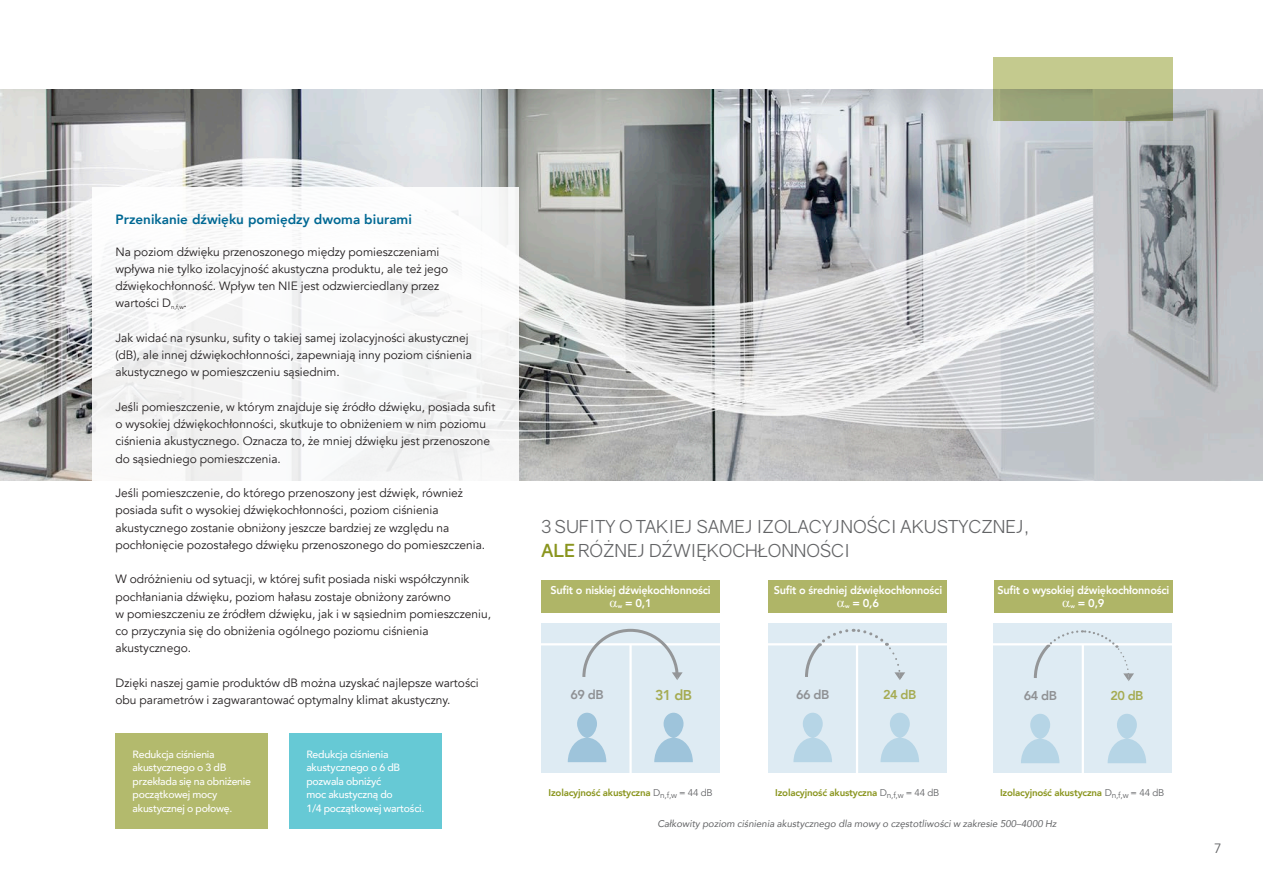
<style>
.page{position:relative;width:1263px;height:893px;background:#fff}
.page>*{position:absolute;margin:0;border:0;box-sizing:border-box;transform-origin:0 0}
.t1{font:18px/24px "Gravity";letter-spacing:-.01em;color:#636466}
.t2{font:800 14.25px "Avenir";color:#a5ab52}
.t3{font:800 13.5px "Avenir";color:#006893}
.t4{font:13.5px "Avenir";color:#636466}
.t5{font:800 12.75px "Avenir";letter-spacing:-.04em;color:#8f9194}
.t6{font:800 12.75px "Avenir";letter-spacing:-.04em;color:#a5ab52}
.t7{font:12px/17.2px "Avenir";color:#231f20}
.t8{font:800 11.25px/13.5px "Avenir";letter-spacing:-.02em;color:#fff}
.t9{font:500 10.5px/13.5px "Avenir";letter-spacing:-.02em;color:#fff}
.t10{font:800 9.75px "Avenir";letter-spacing:-.02em;color:#8a951e}
.t11{font:italic 9.75px "Avenir";color:#636466}
.s1{font-weight:700;color:#8a951e}
.s2{font-weight:400;color:#636466}
</style>
<div class="page">
<img style="left:0;top:89px;width:1263px;height:392px">
<svg style="left:993px;top:57px;width:180px;height:64px;background:#adb480"></svg>
<div style="left:768px;top:623px;width:178px;height:149px;background:#deebf3"></div>
<hr style="left:856px;top:644px;width:2px;height:129px;background:#fff">
<hr style="left:766px;top:643px;width:181px;height:2px;background:#fff">
<svg style="left:880px;top:713px;width:39px;height:49px"></svg>
<svg style="left:793px;top:713px;width:39px;height:49px"></svg>
<svg style="left:803px;top:628px;width:102px;height:52px"></svg>
<div style="left:993px;top:623px;width:179px;height:149px;background:#deebf3"></div>
<hr style="left:1082px;top:644px;width:2px;height:129px;background:#fff">
<hr style="left:991px;top:643px;width:182px;height:2px;background:#fff">
<svg style="left:1107px;top:714px;width:39px;height:49px"></svg>
<svg style="left:1021px;top:714px;width:38px;height:49px"></svg>
<svg style="left:1032px;top:630px;width:102px;height:51px"></svg>
<div style="left:541px;top:623px;width:179px;height:149px;background:#deebf3"></div>
<hr style="left:629px;top:644px;width:3px;height:129px;background:#fff">
<hr style="left:539px;top:643px;width:182px;height:2px;background:#fff">
<svg style="left:581px;top:628px;width:102px;height:52px"></svg>
<div style="left:92px;top:187px;width:427px;height:541px;background:#fff"></div>
<div style="left:541px;top:580px;width:179px;height:32px;background:#afb567"></div>
<div style="left:769px;top:580px;width:178px;height:32px;background:#afb567"></div>
<div style="left:994px;top:580px;width:179px;height:32px;background:#afb567"></div>
<div style="left:116px;top:733px;width:152px;height:96px;background:#b3ba6d"></div>
<div style="left:289px;top:733px;width:152px;height:96px;background:#66c9d5"></div>
<p class="t3" style="left:116px;top:209px;width:298px">Przenikanie dźwięku pomiędzy dwoma biurami</p>
<p class="t7" style="left:116px;top:243px;width:334px">Na poziom dźwięku przenoszonego między pomieszczeniami wpływa nie tylko izolacyjność akustyczna produktu, ale też jego dźwiękochłonność. Wpływ ten NIE jest odzwierciedlany przez wartości D<sub>n,f,w</sub>.</p>
<p class="t7" style="left:116px;top:329px;width:358px">Jak widać na rysunku, sufity o takiej samej izolacyjności akustycznej (dB), ale innej dźwiękochłonności, zapewniają inny poziom ciśnienia akustycznego w pomieszczeniu sąsiednim.</p>
<p class="t7" style="left:116px;top:398px;width:381px">Jeśli pomieszczenie, w którym znajduje się źródło dźwięku, posiada sufit o wysokiej dźwiękochłonności, skutkuje to obniżeniem w nim poziomu ciśnienia akustycznego. Oznacza to, że mniej dźwięku jest przenoszone do sąsiedniego pomieszczenia.</p>
<p class="t7" style="left:116px;top:485px;width:371px">Jeśli pomieszczenie, do którego przenoszony jest dźwięk, również posiada sufit o wysokiej dźwiękochłonności, poziom ciśnienia akustycznego zostanie obniżony jeszcze bardziej ze względu na pochłonięcie pozostałego dźwięku przenoszonego do pomieszczenia.</p>
<p class="t7" style="left:116px;top:571px;width:377px">W odróżnieniu od sytuacji, w której sufit posiada niski współczynnik pochłaniania dźwięku, poziom hałasu zostaje obniżony zarówno<br>w pomieszczeniu ze źródłem dźwięku, jak i w sąsiednim pomieszczeniu, co przyczynia się do obniżenia ogólnego poziomu ciśnienia akustycznego.</p>
<p class="t7" style="left:116px;top:674px;width:365px">Dzięki naszej gamie produktów dB można uzyskać najlepsze wartości obu parametrów i zagwarantować optymalny klimat akustyczny.</p>
<p class="t9" style="left:133px;top:747px;width:120px">Redukcja ciśnienia akustycznego o 3 dB przekłada się na obniżenie początkowej mocy akustycznej o połowę.</p>
<p class="t9" style="left:306px;top:747px;width:119px">Redukcja ciśnienia akustycznego o 6 dB pozwala obniżyć<br>moc akustyczną do<br>1/4 początkowej wartości.</p>
<h1 class="t1" style="left:541px;top:514px;width:490px">3 SUFITY O TAKIEJ SAMEJ IZOLACYJNOŚCI AKUSTYCZNEJ,<br><span class="s1">ALE</span> RÓŻNEJ DŹWIĘKOCHŁONNOŚCI</h1>
<p class="t8" style="left:618px;top:583px;width:94px;text-indent:-67px">Sufit o niskiej dźwiękochłonności <sub>w</sub> = 0,1</p>
<p class="t8" style="left:845px;top:583px;width:98px;text-indent:-71px">Sufit o średniej dźwiękochłonności <sub>w</sub> = 0,6</p>
<p class="t8" style="left:1070px;top:583px;width:100px;text-indent:-73px">Sufit o wysokiej dźwiękochłonności <sub>w</sub> = 0,9</p>
<p class="t5" style="left:570px;top:685px;width:35px">69 dB</p>
<p class="t2" style="left:655px;top:684px;width:39px">31 dB</p>
<p class="t5" style="left:796px;top:685px;width:35px">66 dB</p>
<p class="t6" style="left:883px;top:684px;width:35px">24 dB</p>
<p class="t5" style="left:1024px;top:686px;width:35px">64 dB</p>
<p class="t6" style="left:1110px;top:685px;width:35px">20 dB</p>
<p class="t10" style="left:548px;top:785px;width:166px">Izolacyjność akustyczna <span class="s2">D</span><sub>n,f,w</sub> <span class="s2">= 44 dB</span></p>
<p class="t10" style="left:775px;top:785px;width:166px">Izolacyjność akustyczna <span class="s2">D</span><sub>n,f,w</sub> <span class="s2">= 44 dB</span></p>
<p class="t10" style="left:1000px;top:785px;width:166px">Izolacyjność akustyczna <span class="s2">D</span><sub>n,f,w</sub> <span class="s2">= 44 dB</span></p>
<p class="t11" style="left:657px;top:818px;width:401px">Całkowity poziom ciśnienia akustycznego dla mowy o częstotliwości w zakresie 500–4000 Hz</p>
<p class="t4" style="left:1214px;top:840px;width:9px">7</p>
</div>
